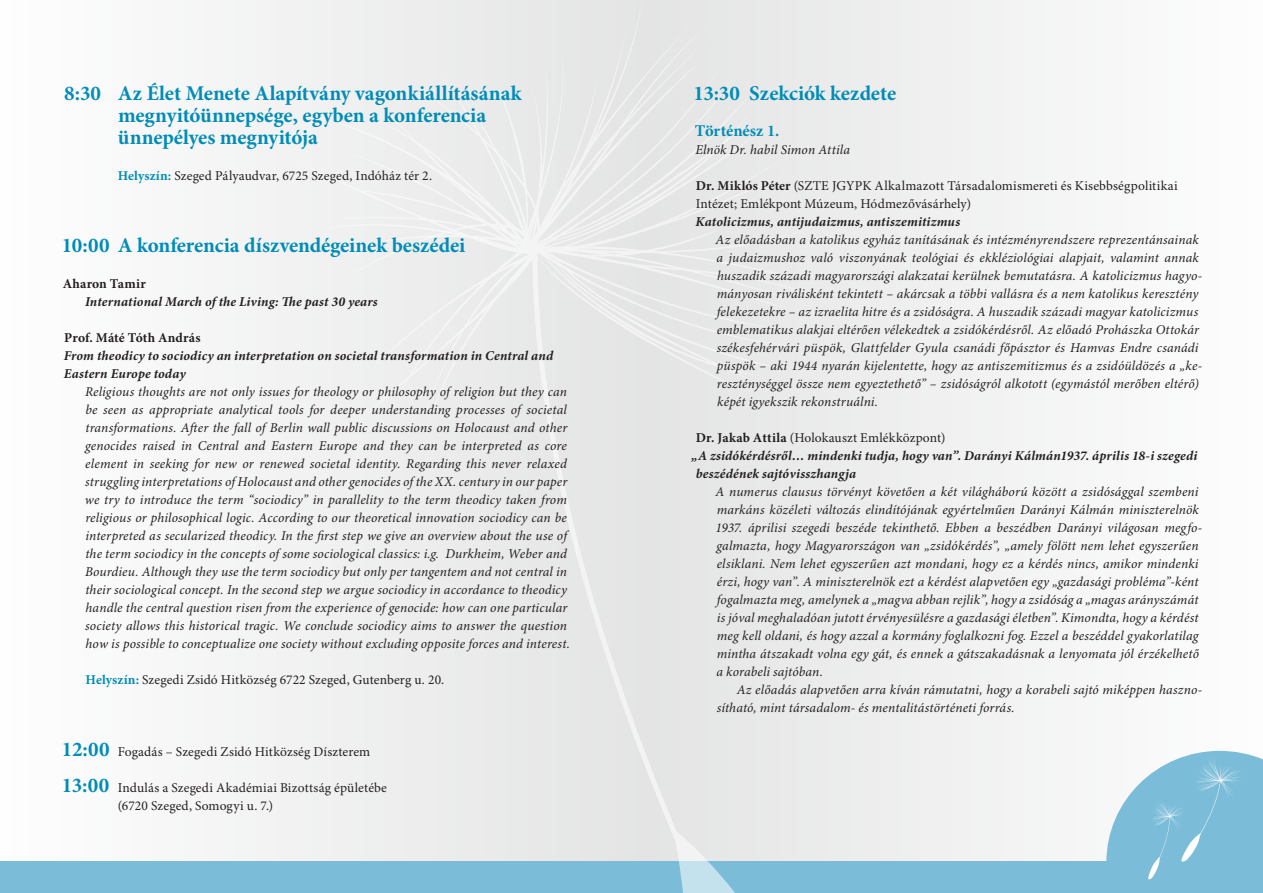
<style>
.page{position:relative;width:1263px;height:893px;background:#f3f3f4}
.page>*{position:absolute;margin:0;border:0;box-sizing:border-box;transform-origin:0 0}
.cím{font:700 21px/21.8px "Minion Pro";letter-spacing:-.005em;color:#008cb7}
.szekció{font:700 16.5px "Minion Pro";letter-spacing:-.005em;color:#008cb7}
.t1{font:italic 13.5px/18px "Minion Pro";letter-spacing:.01em;color:#231f20}
.t2{font:13.5px/18px "Minion Pro";letter-spacing:.01em;color:#231f20}
.t3{font:italic 700 13.5px/18px "Minion Pro";letter-spacing:.01em;color:#231f20}
.s1{font-weight:700;color:#008cb7}
.s2{font-style:normal}
.s3{font-weight:700;font-size:21px;color:#008cb7}
.s4{font-weight:700}
.s5{font-weight:700;font-style:italic}
</style>
<div class="page">
<div style="left:0;top:861px;width:1263px;height:32px;background:#7bbcd9"></div>
<svg style="left:1106px;top:751px;width:157px;height:129px"></svg>
<div style="left:527px;top:0;width:189px;height:22px;background:#e6e6e7"></div>
<svg style="left:486px;top:434px;width:42px;height:8px"></svg>
<svg style="left:527px;top:22px;width:197px;height:6px"></svg>
<svg style="left:486px;top:28px;width:312px;height:406px"></svg>
<div style="left:528px;top:241px;width:270px;height:620px;background:#e6e7e7"></div>
<svg style="left:670px;top:826px;width:128px;height:67px"></svg>
<p class="cím" style="left:118px;top:84px;width:405px;text-indent:-54px">8:30 Az Élet Menete Alapítvány vagonkiállításának megnyitóünnepsége, egyben a konferencia ünnepélyes megnyitója</p>
<p class="t2" style="left:118px;top:167px;width:316px"><span class="s1">Helyszín:</span> Szeged Pályaudvar, 6725 Szeged, Indóház tér 2.</p>
<p class="cím" style="left:62px;top:235px;width:405px">10:00 A konferencia díszvendégeinek beszédei</p>
<p class="t3" style="left:85px;top:275px;width:294px;text-indent:-22px"><span class="s2">Aharon Tamir<br></span>International March of the Living: The past 30 years</p>
<p class="t3" style="left:64px;top:329px;width:491px"><span class="s2">Prof. Máté Tóth András<br></span>From theodicy to sociodicy an interpretation on societal transformation in Central and<br>Eastern Europe today</p>
<p class="t1" style="left:85px;top:383px;width:486px">Religious thoughts are not only issues for theology or philosophy of religion but they can be seen as appropriate analytical tools for deeper understanding processes of societal transformations. After the fall of Berlin wall public discussions on Holocaust and other genocides raised in Central and Eastern Europe and they can be interpreted as core element in seeking for new or renewed societal identity. Regarding this never relaxed struggling interpretations of Holocaust and other genocides of the XX. century in our paper we try to introduce the term “sociodicy” in parallelity to the term theodicy taken from religious or philosophical logic. According to our theoretical innovation sociodicy can be interpreted as secularized theodicy. In the first step we give an overview about the use of the term sociodicy in the concepts of some sociological classics: i.g. Durkheim, Weber and Bourdieu. Although they use the term sociodicy but only per tangentem and not central in their sociological concept. In the second step we argue sociodicy in accordance to theodicy handle the central question risen from the experience of genocide: how can one particular society allows this historical tragic. We conclude sociodicy aims to answer the question how is possible to conceptualize one society without excluding opposite forces and interest.</p>
<p class="t2" style="left:86px;top:671px;width:360px"><span class="s1">Helyszín:</span> Szegedi Zsidó Hitközség 6722 Szeged, Gutenberg u. 20.</p>
<p class="t2" style="left:62px;top:743px;width:310px"><span class="s3">12:00</span> Fogadás – Szegedi Zsidó Hitközség Díszterem</p>
<p class="t2" style="left:118px;top:779px;width:271px;text-indent:-56px"><span class="s3">13:00</span> Indulás a Szegedi Akadémiai Bizottság épületébe (6720 Szeged, Somogyi u. 7.)</p>
<p class="cím" style="left:693px;top:84px;width:204px">13:30 Szekciók kezdete</p>
<p class="szekció" style="left:695px;top:121px;width:86px">Történész 1.</p>
<p class="t1" style="left:695px;top:142px;width:156px">Elnök Dr. habil Simon Attila</p>
<p class="t2" style="left:695px;top:178px;width:484px"><span class="s4">Dr. Miklós Péter</span> (SZTE JGYPK Alkalmazott Társadalomismereti és Kisebbségpolitikai<br>Intézet; Emlékpont Múzeum, Hódmezővásárhely)<br><span class="s5">Katolicizmus, antijudaizmus, antiszemitizmus</span></p>
<p class="t1" style="left:715px;top:232px;width:488px">Az előadásban a katolikus egyház tanításának és intézményrendszere reprezentánsainak a judaizmushoz való viszonyának teológiai és ekkléziológiai alapjait, valamint annak huszadik századi magyarországi alakzatai kerülnek bemutatásra. A katolicizmus hagyo&shy;mányosan riválisként tekintett – akárcsak a többi vallásra és a nem katolikus keresztény felekezetekre – az izraelita hitre és a zsidóságra. A huszadik századi magyar katolicizmus emblematikus alakjai eltérően vélekedtek a zsidókérdésről. Az előadó Prohászka Ottokár székesfehérvári püspök, Glattfelder Gyula csanádi főpásztor és Hamvas Endre csanádi püspök – aki 1944 nyarán kijelentette, hogy az antiszemitizmus és a zsidóüldözés a „ke&shy;reszténységgel össze nem egyeztethető” – zsidóságról alkotott (egymástól merőben eltérő) képét igyekszik rekonstruálni.</p>
<p class="t2" style="left:696px;top:430px;width:251px"><span class="s4">Dr. Jakab Attila</span> (Holokauszt Emlékközpont)</p>
<p class="t3" style="left:692px;top:448px;width:507px">„A zsidókérdésről… mindenki tudja, hogy van”. Darányi Kálmán1937. április 18-i szegedi</p>
<p class="t3" style="left:696px;top:466px;width:162px">beszédének sajtóvisszhangja</p>
<p class="t1" style="left:715px;top:484px;width:488px">A numerus clausus törvényt követően a két világháború között a zsidósággal szembeni markáns közéleti változás elindítójának egyértelműen Darányi Kálmán miniszterelnök 1937. áprilisi szegedi beszéde tekinthető. Ebben a beszédben Darányi világosan megfo&shy;galmazta, hogy Magyarországon van „zsidókérdés”, „amely fölött nem lehet egyszerűen elsiklani. Nem lehet egyszerűen azt mondani, hogy ez a kérdés nincs, amikor mindenki érzi, hogy van”. A miniszterelnök ezt a kérdést alapvetően egy „gazdasági probléma”-ként fogalmazta meg, amelynek a „magva abban rejlik”, hogy a zsidóság a „magas arányszámát is jóval meghaladóan jutott érvényesülésre a gazdasági életben”. Kimondta, hogy a kérdést meg kell oldani, és hogy azzal a kormány foglalkozni fog. Ezzel a beszéddel gyakorlatilag mintha átszakadt volna egy gát, és ennek a gátszakadásnak a lenyomata jól érzékelhető a korabeli sajtóban.</p>
<p class="t1" style="left:717px;top:682px;width:487px;text-indent:20px">Az előadás alapvetően arra kíván rámutatni, hogy a korabeli sajtó miképpen haszno&shy;sítható, mint társadalom- és mentalitástörténeti forrás.</p>
</div>
